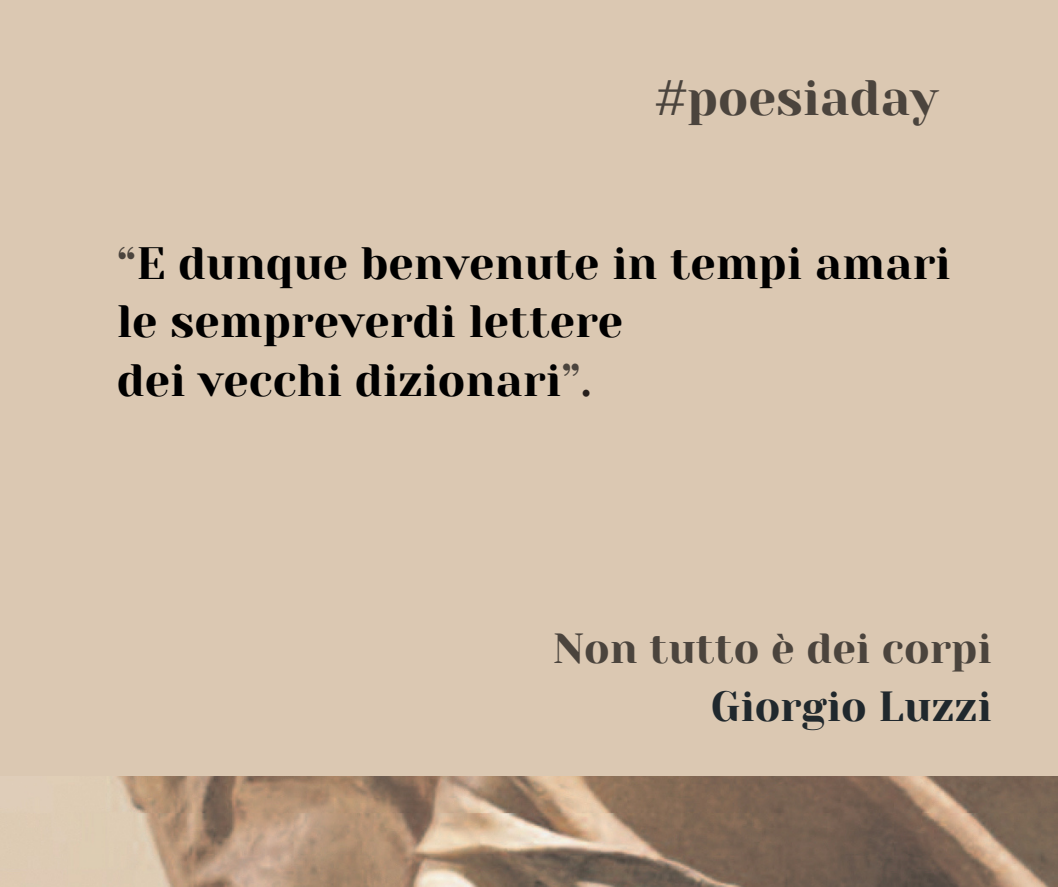
<style>
.page{position:relative;width:1058px;height:887px;background:#fff}
.page>*{position:absolute;margin:0;border:0;box-sizing:border-box;transform-origin:0 0}
.t1{font:49.5px "Yeseva One";color:#4b443d}
.t2{font:45.15px "Yeseva One";color:#000}
.t3{font:42px "Yeseva One";color:#4b443d}
.t4{font:42px "Yeseva One";color:#20282d}
.s1{color:#4b443d}
.s2{color:#27201d}
</style>
<div class="page">
<div style="left:0;top:0;width:1058px;height:886px;background:#dbc8b2"></div>
<img style="left:108px;top:777px;width:950px;height:109px">
<p class="t1" style="left:655px;top:69px;width:284px">#poesiaday</p>
<p class="t2" style="left:117px;top:237px;width:835px"><span class="s1">“</span>E dunque benvenute in tempi amari</p>
<p class="t2" style="left:117px;top:296px;width:508px">le sempreverdi lettere</p>
<p class="t2" style="left:117px;top:354px;width:476px">dei vecchi dizionari<span class="s1">”</span><span class="s2">.</span></p>
<p class="t3" style="left:553px;top:624px;width:440px">Non tutto è dei corpi</p>
<p class="t4" style="left:711px;top:682px;width:282px">Giorgio Luzzi</p>
</div>
